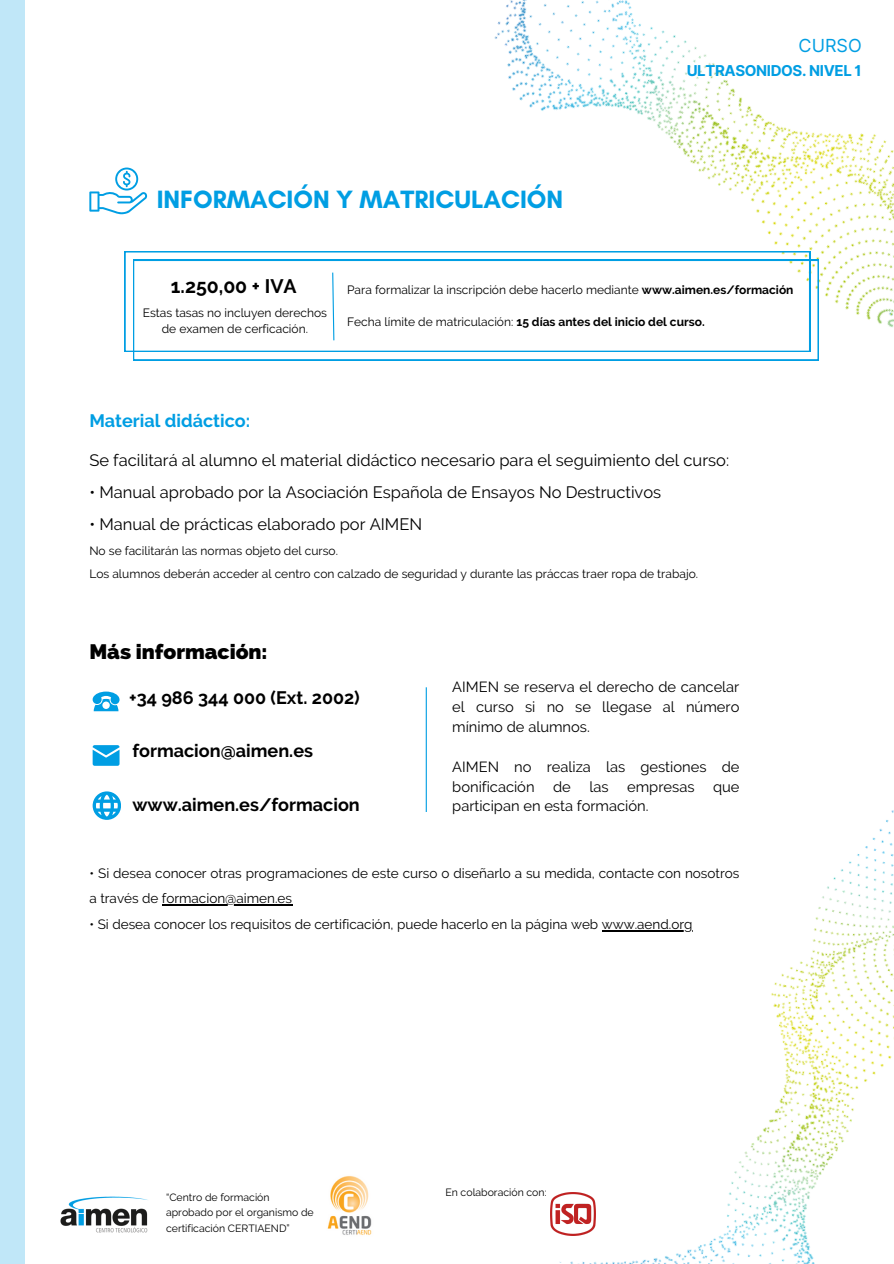
<style>
.page{position:relative;width:894px;height:1264px;background:#fff}
.page>*{position:absolute;margin:0;border:0;box-sizing:border-box;transform-origin:0 0}
.t1{font:700 25.5px "Glacial Indifference";color:#009ee3}
.t2{font:800 21px "Raleway";color:#000}
.t3{font:700 19.5px "Raleway";color:#000}
.t4{font:700 18px "Raleway";color:#000}
.t5{font:700 18px "Raleway";color:#009ee3}
.t6{font:18px "Inter";color:#009ee3}
.t7{font:16.5px "Raleway";color:#000}
.t8{font:700 15px "Inter";letter-spacing:-.025em;color:#009ee3}
.t9{font:14.7px/19.8px "Raleway";color:#000;text-align:justify}
.t10{font:13.5px/25.8px "Raleway";color:#000}
.t11{font:12px/16px "Raleway";color:#000;text-align:center}
.t12{font:700 12px "Raleway";color:#000}
.t13{font:10.5px/15.8px "Raleway";color:#000}
.s1{font-weight:700}
.s2{font-weight:400}
</style>
<div class="page">
<img style="left:559px;top:810px;width:334px;height:453px">
<div style="left:0;top:0;width:25px;height:1263px;background:#c0e7f8"></div>
<img style="left:428px;top:0;width:465px;height:361px">
<svg style="left:89px;top:167px;width:58px;height:47px"></svg>
<svg style="left:133px;top:260px;width:685px;height:100px"></svg>
<svg style="left:125px;top:251px;width:684px;height:100px"></svg>
<svg style="left:331px;top:271px;width:4px;height:70px"></svg>
<svg style="left:93px;top:691px;width:26px;height:20px"></svg>
<svg style="left:93px;top:745px;width:26px;height:20px"></svg>
<svg style="left:93px;top:791px;width:28px;height:28px"></svg>
<hr style="left:425px;top:687px;width:1px;height:125px;background:#009ee3">
<img style="left:60px;top:1196px;width:88px;height:37px">
<img style="left:327px;top:1176px;width:45px;height:59px">
<hr style="left:162px;top:904px;width:130px;height:1px;background:#000">
<hr style="left:601px;top:930px;width:91px;height:1px;background:#000">
<img style="left:550px;top:1192px;width:45px;height:43px">
<h4 class="t1" style="left:157px;top:184px;width:408px">INFORMACIÓN Y MATRICULACIÓN</h4>
<p class="t6" style="left:798px;top:34px;width:65px">CURSO</p>
<p class="t8" style="left:686px;top:61px;width:176px">ULTRASONIDOS. NIVEL 1</p>
<h6 class="t3" style="left:171px;top:275px;width:127px">1.250,00 + IVA</h6>
<p class="t11" style="left:143px;top:305px;width:186px">Estas tasas no incluyen derechos de examen de cerficación.</p>
<h1 class="t11" style="left:347px;top:281px;width:447px">Para formalizar la inscripción debe hacerlo mediante <span class="s1">www.aimen.es/formación</span></h1>
<h2 class="t12" style="left:347px;top:314px;width:359px"><span class="s2">Fecha límite de matriculación:</span> 15 días antes del inicio del curso.</h2>
<p class="t5" style="left:89px;top:410px;width:162px">Material didáctico:</p>
<p class="t7" style="left:89px;top:450px;width:641px">Se facilitará al alumno el material didáctico necesario para el seguimiento del curso:</p>
<p class="t7" style="left:89px;top:482px;width:573px">• Manual aprobado por la Asociación Española de Ensayos No Destructivos</p>
<h5 class="t7" style="left:89px;top:514px;width:334px">• Manual de prácticas elaborado por AIMEN</h5>
<p class="t11" style="left:89px;top:543px;width:250px">No se facilitarán las normas objeto del curso.</p>
<p class="t11" style="left:89px;top:566px;width:610px">Los alumnos deberán acceder al centro con calzado de seguridad y durante las práccas traer ropa de trabajo.</p>
<p class="t2" style="left:89px;top:639px;width:180px">Más información:</p>
<h3 class="t4" style="left:129px;top:686px;width:232px">+34 986 344 000 (Ext. 2002)</h3>
<p class="t4" style="left:132px;top:740px;width:182px">formacion@aimen.es</p>
<p class="t4" style="left:132px;top:793px;width:229px">www.aimen.es/formacion</p>
<p class="t9" style="left:452px;top:677px;width:288px">AIMEN se reserva el derecho de cancelar el curso si no se llegase al número mínimo de alumnos.</p>
<h5 class="t9" style="left:452px;top:756px;width:288px">AIMEN no realiza las gestiones de bonificación</h5>
<h5 class="t9" style="left:553px;top:776px;width:19px">de</h5>
<h5 class="t9" style="left:589px;top:776px;width:21px">las</h5>
<h5 class="t9" style="left:627px;top:776px;width:69px">empresas</h5>
<h5 class="t9" style="left:712px;top:776px;width:28px">que</h5>
<h5 class="t9" style="left:452px;top:796px;width:198px">participan en esta formación.</h5>
<p class="t10" style="left:89px;top:859px;width:651px">• Si desea conocer otras programaciones de este curso o diseñarlo a su medida, contacte con nosotros a través de formacion@aimen.es</p>
<h5 class="t10" style="left:89px;top:911px;width:604px">• Si desea conocer los requisitos de certificación, puede hacerlo en la página web www.aend.org</h5>
<p class="t13" style="left:166px;top:1188px;width:149px">“Centro de formación aprobado por el organismo de certificación CERTIAEND”</p>
<p class="t13" style="left:445px;top:1184px;width:103px">En colaboración con:</p>
</div>
